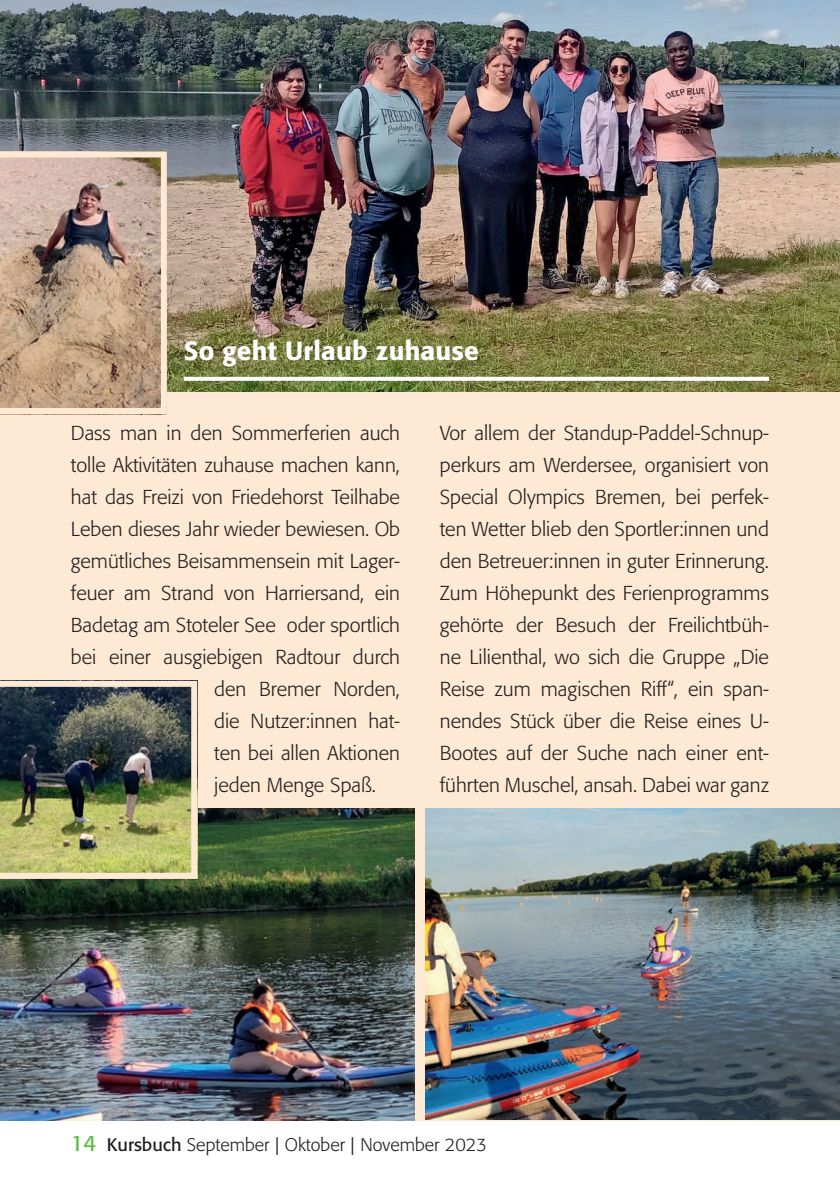
<style>
.page{position:relative;width:840px;height:1191px;background:#fff}
.page>*{position:absolute;margin:0;border:0;box-sizing:border-box;transform-origin:0 0}
.t1{font:500 26px "Formata";letter-spacing:.01em;color:#fff}
.t2{font:300 20px/32px "Formata";color:#231f20;text-align:justify}
.t3{font:300 18px "Formata";color:#231f20}
.s1{font-weight:400;font-size:22px;color:#60bb46}
.s2{font-weight:400}
</style>
<div class="page">
<div style="left:0;top:0;width:839px;height:1120px;background:#fee9d5"></div>
<img style="left:0;top:0;width:839px;height:391px">
<img style="left:0;top:808px;width:414px;height:312px">
<svg style="left:184px;top:377px;width:584px;height:4px;background:#f8f8f5"></svg>
<svg style="left:0;top:151px;width:167px;height:263px;background:#bca18d"></svg>
<img style="left:425px;top:808px;width:414px;height:311px">
<img style="left:0;top:686px;width:197px;height:192px">
<h1 class="t1" style="left:184px;top:335px;width:296px">So geht Urlaub zuhause</h1>
<p class="t2" style="left:71px;top:417px;width:330px">Dass man in den Sommerferien auch</p>
<p class="t2" style="left:71px;top:449px;width:330px">tolle Aktivitäten zuhause machen kann,</p>
<p class="t2" style="left:71px;top:481px;width:330px">hat das Freizi von Friedehorst Teilhabe</p>
<p class="t2" style="left:71px;top:513px;width:330px">Leben dieses Jahr wieder bewiesen. Ob</p>
<p class="t2" style="left:71px;top:545px;width:330px">gemütliches Beisammensein mit Lager-</p>
<p class="t2" style="left:71px;top:577px;width:330px">feuer am Strand von Harriersand, ein</p>
<p class="t2" style="left:71px;top:609px;width:330px">Badetag am Stoteler See oder sportlich</p>
<p class="t2" style="left:71px;top:641px;width:330px">bei einer ausgiebigen Radtour durch</p>
<p class="t2" style="left:214px;top:673px;width:187px">den Bremer Norden,</p>
<p class="t2" style="left:214px;top:705px;width:187px">die Nutzer:innen hat-</p>
<p class="t2" style="left:214px;top:737px;width:187px">ten bei allen Aktionen</p>
<p class="t2" style="left:214px;top:769px;width:163px">jeden Menge Spaß.</p>
<p class="t2" style="left:439px;top:417px;width:330px">Vor allem der Standup-Paddel-Schnup&shy;perkurs am Werdersee, organisiert von Special Olympics Bremen, bei perfek&shy;ten Wetter blieb den Sportler:innen und den Betreuer:innen in guter Erinnerung.<br>Zum Höhepunkt des Ferienprogramms gehörte der Besuch der Freilichtbüh&shy;ne Lilienthal, wo sich die Gruppe „Die Reise zum magischen Riff“, ein span&shy;nendes Stück über die Reise eines U-Bootes auf der Suche nach einer ent&shy;führten Muschel, ansah. Dabei war ganz</p>
<p class="t3" style="left:71px;top:1134px;width:417px"><span class="s1">14</span> <span class="s2">Kursbuch</span> September | Oktober | November 2023</p>
</div>
